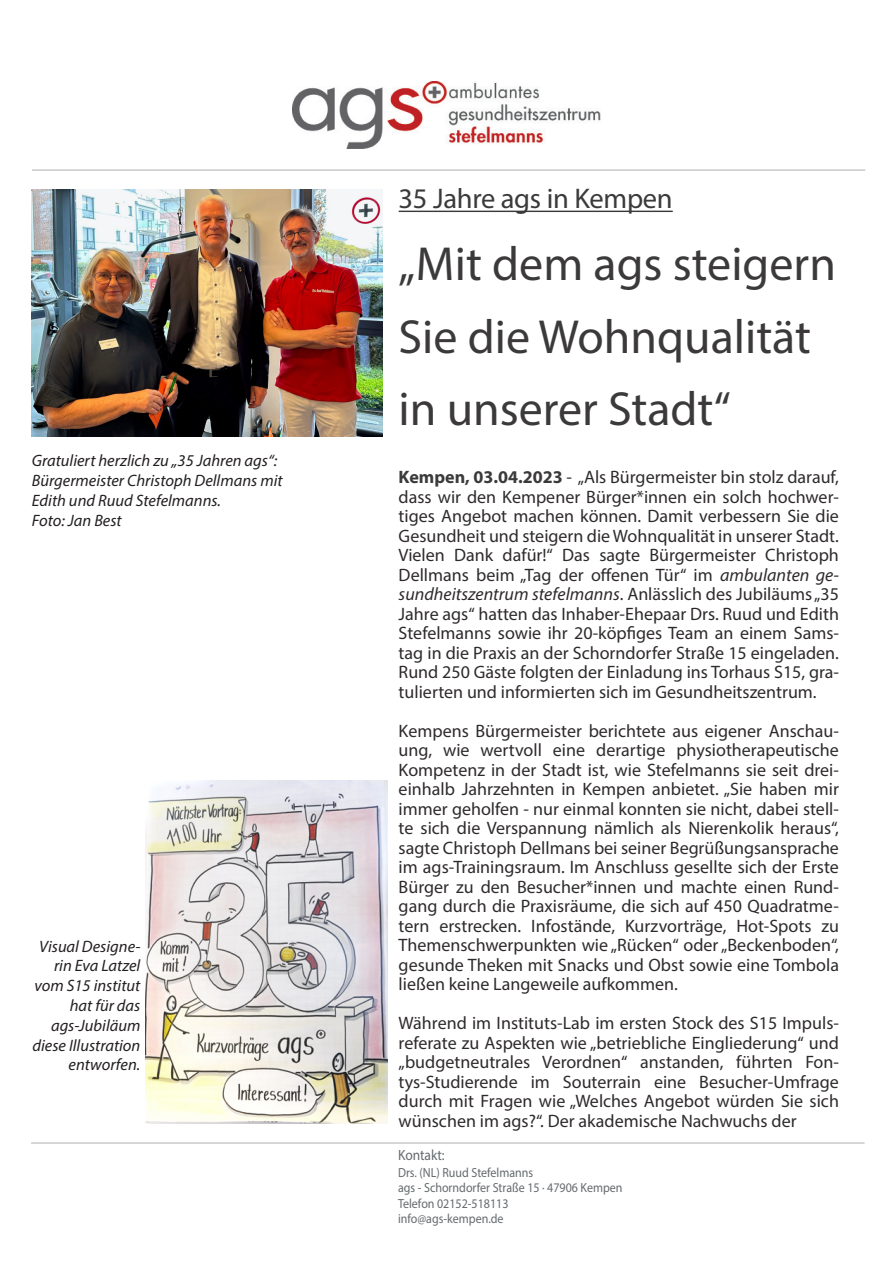
<style>
.page{position:relative;width:893px;height:1263px;background:#fff}
.page>*{position:absolute;margin:0;border:0;box-sizing:border-box;transform-origin:0 0}
.t1{font:48px/72px "Myriad Pro";color:#312f30}
.t2{font:28.5px "Myriad Pro";letter-spacing:-.01em;color:#312f30}
.t3{font:18px/19.5px "Myriad Pro";color:#231f20;text-align:justify}
.t4{font:italic 16.5px/19.8px "Myriad Pro";color:#231f20}
.t5{font:14.85px "Myriad Pro";color:#646b6d;scale:.91 1}
.t6{font:13.2px/15px "Myriad Pro";color:#646b6d;scale:.91 1}
.s1{font-weight:700;color:#312f30}
.s2{font-style:italic}
</style>
<div class="page">
<hr style="left:32px;top:169px;width:833px;height:2px;background:#646b6d">
<hr style="left:31px;top:1142px;width:834px;height:2px;background:#646b6d">
<hr style="left:399px;top:211px;width:274px;height:1px;background:#312f30">
<img style="left:293px;top:81px;width:307px;height:68px">
<img style="left:32px;top:189px;width:350px;height:248px">
<img style="left:146px;top:781px;width:242px;height:342px">
<p class="t4" style="left:32px;top:451px;width:252px">Gratuliert herzlich zu „35 Jahren ags“:<br>Bürgermeister Christoph Dellmans mit<br>Edith und Ruud Stefelmanns.<br>Foto: Jan Best</p>
<p class="t4" style="left:32px;top:936px;width:109px;text-align:right">Visual Designe&shy;rin Eva Latzel vom S15 institut hat für das ags-Jubiläum diese Illustration entworfen.</p>
<h2 class="t2" style="left:399px;top:181px;width:276px">35 Jahre ags in Kempen</h2>
<h1 class="t1" style="left:399px;top:228px;width:439px">„Mit dem ags steigern<br>Sie die Wohnqualität in unserer Stadt“</h1>
<p class="t3" style="left:399px;top:467px;width:442px"><span class="s1">Kempen, 03.04.2023</span> - „Als Bürgermeister bin stolz darauf, dass wir den Kempener Bürger*innen ein solch hochwer&shy;tiges Angebot machen können. Damit verbessern Sie die Gesundheit und steigern die Wohnqualität in unserer Stadt.<br>Vielen Dank dafür!“ Das sagte Bürgermeister Christoph Dellmans beim „Tag der offenen Tür“ im <span class="s2">ambulanten ge&shy;sundheitszentrum stefelmanns</span>. Anlässlich des Jubiläums „35<br>Jahre ags“ hatten das Inhaber-Ehepaar Drs. Ruud und Edith Stefelmanns sowie ihr 20-köpfiges Team an einem Sams&shy;tag in die Praxis an der Schorndorfer Straße 15 eingeladen.<br>Rund 250 Gäste folgten der Einladung ins Torhaus S15, gra&shy;tulierten und informierten sich im Gesundheitszentrum.</p>
<p class="t3" style="left:399px;top:720px;width:442px">Kempens Bürgermeister berichtete aus eigener Anschau&shy;ung, wie wertvoll eine derartige physiotherapeutische Kompetenz in der Stadt ist, wie Stefelmanns sie seit drei&shy;einhalb Jahrzehnten in Kempen anbietet. „Sie haben mir immer geholfen - nur einmal konnten sie nicht, dabei stell&shy;te sich die Verspannung nämlich als Nierenkolik heraus“, sagte Christoph Dellmans bei seiner Begrüßungsansprache im ags-Trainingsraum. Im Anschluss gesellte sich der Erste Bürger zu den Besucher*innen und machte einen Rund&shy;gang durch die Praxisräume, die sich auf 450 Quadratme&shy;tern erstrecken. Infostände, Kurzvorträge, Hot-Spots zu Themenschwerpunkten wie „Rücken“ oder „Beckenboden“, gesunde Theken mit Snacks und Obst sowie eine Tombola ließen keine Langeweile aufkommen.</p>
<p class="t3" style="left:399px;top:1013px;width:442px">Während im Instituts-Lab im ersten Stock des S15 Impuls&shy;referate zu Aspekten wie „betriebliche Eingliederung“ und „budgetneutrales Verordnen“ anstanden, führten Fon&shy;tys-Studierende im Souterrain eine Besucher-Umfrage durch mit Fragen wie „Welches Angebot würden Sie sich wünschen im ags?“. Der akademische Nachwuchs der</p>
<p class="t5" style="left:398px;top:1146px;width:53px">Kontakt:</p>
<p class="t6" style="left:398px;top:1165px;width:150px">Drs. (NL) Ruud Stefelmanns</p>
<p class="t6" style="left:398px;top:1180px;width:248px">ags - Schorndorfer Straße 15 ∙ 47906 Kempen</p>
<p class="t6" style="left:398px;top:1196px;width:123px">Telefon 02152-518113 info@ags-kempen.de</p>
</div>
